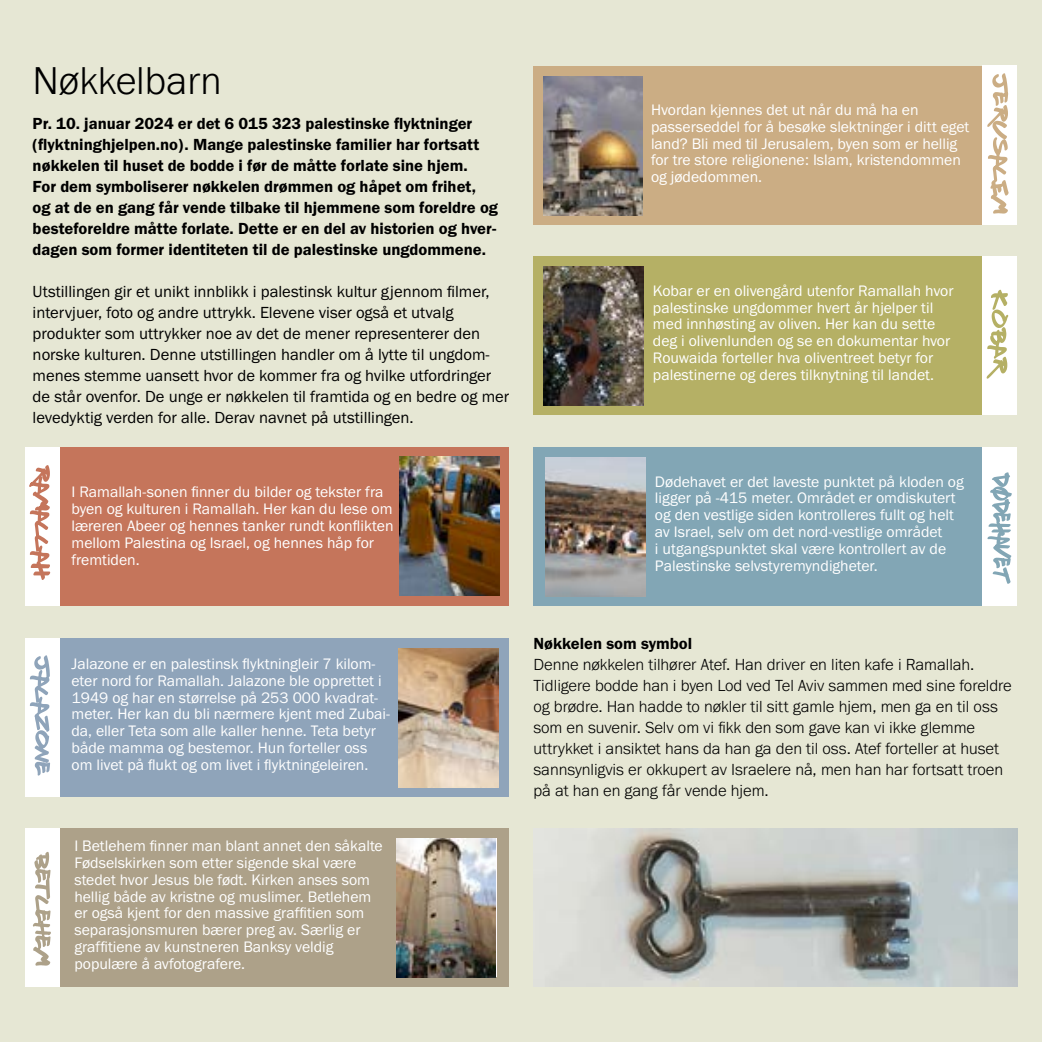
<style>
.page{position:relative;width:1042px;height:1042px;background:#e6e7d4}
.page>*{position:absolute;margin:0;border:0;box-sizing:border-box;transform-origin:0 0}
.t1{font:300 40.25px "Franklin Gothic URW";letter-spacing:-.005em;color:#000}
.t2{font:16.62px/21px "Franklin Gothic URW Dem";color:#000}
.t3{font:16.62px/21px "Franklin Gothic URW Boo";color:#000}
.t4{font:300 16.62px/21px "Franklin Gothic URW";color:#000}
.t5{font:15.75px/16.8px "Franklin Gothic URW Boo";color:#fff}
</style>
<div class="page">
<div style="left:533px;top:256px;width:484px;height:159px;background:#b5b065"></div>
<div style="left:982px;top:256px;width:35px;height:159px;background:#fff"></div>
<svg style="left:986px;top:290px;width:22px;height:89px"></svg>
<img style="left:544px;top:266px;width:99px;height:139px">
<div style="left:25px;top:447px;width:483px;height:159px;background:#c5755b"></div>
<div style="left:25px;top:447px;width:35px;height:159px;background:#fff"></div>
<img style="left:400px;top:457px;width:99px;height:139px">
<svg style="left:29px;top:465px;width:21px;height:115px"></svg>
<div style="left:533px;top:447px;width:484px;height:159px;background:#82a6b5"></div>
<div style="left:982px;top:447px;width:35px;height:159px;background:#fff"></div>
<svg style="left:987px;top:472px;width:25px;height:112px"></svg>
<img style="left:546px;top:457px;width:99px;height:139px">
<div style="left:25px;top:828px;width:483px;height:159px;background:#ada189"></div>
<div style="left:25px;top:828px;width:35px;height:159px;background:#fff"></div>
<svg style="left:33px;top:852px;width:18px;height:113px"></svg>
<img style="left:397px;top:838px;width:98px;height:139px">
<div style="left:25px;top:638px;width:483px;height:159px;background:#8fa4ba"></div>
<div style="left:25px;top:638px;width:35px;height:159px;background:#fff"></div>
<svg style="left:30px;top:655px;width:20px;height:120px"></svg>
<img style="left:399px;top:649px;width:99px;height:139px">
<div style="left:533px;top:66px;width:484px;height:159px;background:#cbad84"></div>
<div style="left:982px;top:66px;width:35px;height:159px;background:#fff"></div>
<img style="left:543px;top:76px;width:100px;height:139px">
<svg style="left:987px;top:73px;width:21px;height:141px"></svg>
<img style="left:533px;top:828px;width:484px;height:159px">
<h1 class="t1" style="left:33px;top:55px;width:190px">Nøkkelbarn</h1>
<p class="t2" style="left:33px;top:112px;width:467px">Pr. 10. januar 2024 er det 6 015 323 palestinske flyktninger (flyktninghjelpen.no). Mange palestinske familier har fortsatt nøkkelen til huset de bodde i før de måtte forlate sine hjem.<br>For dem symboliserer nøkkelen drømmen og håpet om frihet, og at de en gang får vende tilbake til hjemmene som foreldre og besteforeldre måtte forlate. Dette er en del av historien og hver&shy;dagen som former identiteten til de palestinske ungdommene.</p>
<p class="t3" style="left:33px;top:280px;width:478px">Utstillingen gir et unikt innblikk i palestinsk kultur gjennom filmer, intervjuer, foto og andre uttrykk. Elevene viser også et utvalg produkter som uttrykker noe av det de mener representerer den norske kulturen. Denne utstillingen handler om å lytte til ungdom&shy;menes stemme uansett hvor de kommer fra og hvilke utfordringer de står ovenfor. De unge er nøkkelen til framtida og en bedre og mer levedyktig verden for alle. Derav navnet på utstillingen.</p>
<p class="t5" style="left:651px;top:101px;width:320px">Hvordan kjennes det ut når du må ha en passerseddel for å besøke slektninger i ditt eget land? Bli med til Jerusalem, byen som er hellig for tre store religionene: Islam, kristendommen og jødedommen.</p>
<p class="t5" style="left:653px;top:282px;width:302px">Kobar er en olivengård utenfor Ramallah hvor palestinske ungdommer hvert år hjelper til med innhøsting av oliven. Her kan du sette deg i olivenlunden og se en dokumentar hvor Rouwaida forteller hva oliventreet betyr for palestinerne og deres tilknytning til landet.</p>
<p class="t5" style="left:72px;top:483px;width:323px">I Ramallah-sonen finner du bilder og tekster fra byen og kulturen i Ramallah. Her kan du lese om læreren Abeer og hennes tanker rundt konflikten mellom Palestina og Israel, og hennes håp for fremtiden.</p>
<p class="t5" style="left:655px;top:472px;width:310px">Dødehavet er det laveste punktet på kloden og ligger på -415 meter. Området er omdiskutert og den vestlige siden kontrolleres fullt og helt av Israel, selv om det nord-vestlige området<br>i utgangspunktet skal være kontrollert av de Palestinske selvstyremyndigheter.</p>
<p class="t5" style="left:72px;top:655px;width:320px">Jalazone er en palestinsk flyktningleir 7 kilom&shy;eter nord for Ramallah. Jalazone ble opprettet i 1949 og har en størrelse på 253 000 kvadrat&shy;meter. Her kan du bli nærmere kjent med Zubai&shy;da, eller Teta som alle kaller henne. Teta betyr både mamma og bestemor. Hun forteller oss om livet på flukt og om livet i flyktningeleiren.</p>
<p class="t5" style="left:74px;top:837px;width:310px">I Betlehem finner man blant annet den såkalte Fødselskirken som etter sigende skal være stedet hvor Jesus ble født. Kirken anses som hellig både av kristne og muslimer. Betlehem er også kjent for den massive graffitien som separasjonsmuren bærer preg av. Særlig er graffitiene av kunstneren Banksy veldig populære å avfotografere.</p>
<p class="t2" style="left:533px;top:633px;width:160px">Nøkkelen som symbol</p>
<p class="t4" style="left:533px;top:654px;width:480px">Denne nøkkelen tilhører Atef. Han driver en liten kafe i Ramallah.<br>Tidligere bodde han i byen Lod ved Tel Aviv sammen med sine foreldre og brødre. Han hadde to nøkler til sitt gamle hjem, men ga en til oss som en suvenir. Selv om vi fikk den som gave kan vi ikke glemme uttrykket i ansiktet hans da han ga den til oss. Atef forteller at huset sannsynligvis er okkupert av Israelere nå, men han har fortsatt troen på at han en gang får vende hjem.</p>
</div>
